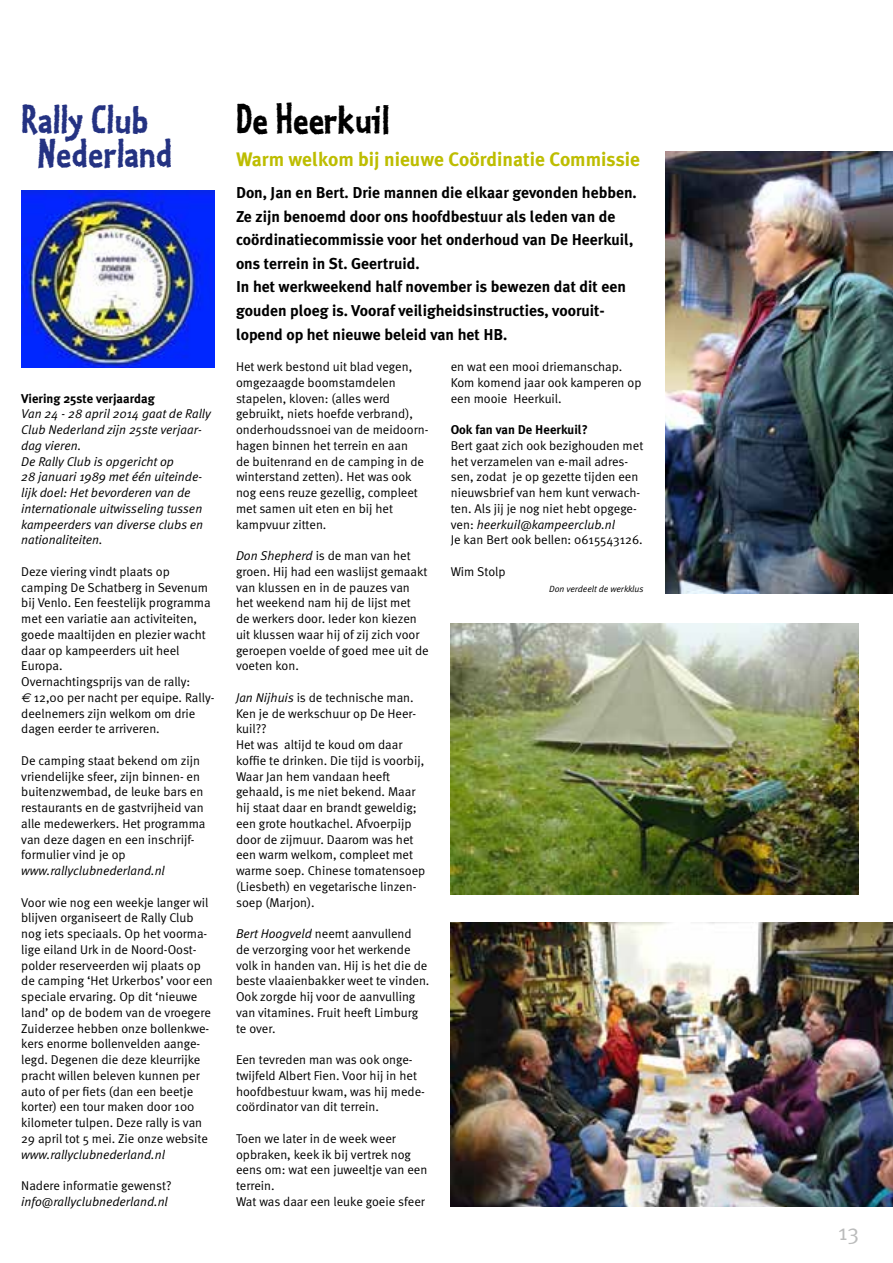
<style>
.page{position:relative;width:893px;height:1263px;background:#fff}
.page>*{position:absolute;margin:0;border:0;box-sizing:border-box;transform-origin:0 0}
.t1{font:42.75px/33.8px "Kosmik Bold Two";color:#243282;text-align:center}
.t2{font:42.75px "Kosmik Bold Three";color:#000}
.t3{font:22.5px "Meta Normal";color:#bbbcbc}
.t4{font:700 19.5px "Meta Plus";color:#bdbd00}
.t5{font:700 15.75px/23.7px "Meta Plus";color:#000}
.t6{font:12.75px/15.8px "Meta Normal";color:#000}
.t7{font:italic 12.75px/15.8px "Meta Normal";color:#000}
.t8{font:700 12.75px "Meta Plus";color:#000}
.t9{font:italic 9px "Meta Normal";color:#000}
.s1{font-family:"Euro Sans";font-style:italic}
.s2{font-style:italic}
</style>
<div class="page">
<img style="left:21px;top:190px;width:194px;height:177px">
<img style="left:451px;top:623px;width:408px;height:271px">
<img style="left:665px;top:152px;width:228px;height:441px">
<img style="left:451px;top:923px;width:442px;height:283px">
<h1 class="t1" style="left:21px;top:102px;width:153px">Rally Club<br>Nederland</h1>
<p class="t8" style="left:21px;top:391px;width:135px">Viering 25ste verjaardag</p>
<p class="t7" style="left:21px;top:406px;width:191px">Van 24 - 28 april 2014 gaat de Rally<br>Club Nederland zijn 25ste verjaar&shy;dag vieren.<br>De Rally Club is opgericht op<br>28 januari 1989 met één uiteinde&shy;lijk doel: Het bevorderen van de internationale uitwisseling tussen kampeerders van diverse clubs en nationaliteiten.</p>
<p class="t6" style="left:21px;top:563px;width:195px">Deze viering vindt plaats op camping De Schatberg in Sevenum bij Venlo. Een feestelijk programma met een variatie aan activiteiten, goede maaltijden en plezier wacht daar op kampeerders uit heel<br>Europa.<br>Overnachtingsprijs van de rally:<br><span class="s1">E</span> 12,00 per nacht per equipe. Rally&shy;deelnemers zijn welkom om drie dagen eerder te arriveren.</p>
<p class="t6" style="left:21px;top:752px;width:186px">De camping staat bekend om zijn vriendelijke sfeer, zijn binnen- en buitenzwembad, de leuke bars en restaurants en de gastvrijheid van alle medewerkers. Het programma van deze dagen en een inschrijf&shy;formulier vind je op</p>
<p class="t7" style="left:21px;top:863px;width:145px">www.rallyclubnederland.nl</p>
<p class="t6" style="left:21px;top:894px;width:193px">Voor wie nog een weekje langer wil blijven organiseert de Rally Club nog iets speciaals. Op het voorma&shy;lige eiland Urk in de Noord-Oost&shy;polder reserveerden wij plaats op de camping ‘Het Urkerbos’ voor een speciale ervaring. Op dit ‘nieuwe land’ op de bodem van de vroegere Zuiderzee hebben onze bollenkwe&shy;kers enorme bollenvelden aange&shy;legd. Degenen die deze kleurrijke pracht willen beleven kunnen per auto of per fiets (dan een beetje korter) een tour maken door 100 kilometer tulpen. Deze rally is van 29 april tot 5 mei. Zie onze website</p>
<p class="t7" style="left:21px;top:1146px;width:145px">www.rallyclubnederland.nl</p>
<p class="t6" style="left:21px;top:1178px;width:152px">Nadere informatie gewenst?</p>
<p class="t7" style="left:21px;top:1193px;width:148px">info@rallyclubnederland.nl</p>
<h1 class="t2" style="left:236px;top:91px;width:155px">De Heerkuil</h1>
<h3 class="t4" style="left:236px;top:148px;width:406px">Warm welkom bij nieuwe Coördinatie Commissie</h3>
<p class="t5" style="left:236px;top:181px;width:402px">Don, Jan en Bert. Drie mannen die elkaar gevonden hebben.<br>Ze zijn benoemd door ons hoofdbestuur als leden van de coördinatiecommissie voor het onderhoud van De Heerkuil, ons terrein in St. Geertruid.<br>In het werkweekend half november is bewezen dat dit een gouden ploeg is. Vooraf veiligheidsinstructies, vooruit&shy;lopend op het nieuwe beleid van het HB.</p>
<p class="t6" style="left:236px;top:359px;width:194px">Het werk bestond uit blad vegen, omgezaagde boomstamdelen stapelen, kloven: (alles werd gebruikt, niets hoefde verbrand), onderhoudssnoei van de meidoorn&shy;hagen binnen het terrein en aan<br>de buitenrand en de camping in de winterstand zetten). Het was ook nog eens reuze gezellig, compleet met samen uit eten en bij het kampvuur zitten.</p>
<p class="t6" style="left:236px;top:548px;width:194px"><span class="s2">Don Shepherd</span> is de man van het groen. Hij had een waslijst gemaakt van klussen en in de pauzes van het weekend nam hij de lijst met<br>de werkers door. Ieder kon kiezen uit klussen waar hij of zij zich voor geroepen voelde of goed mee uit de voeten kon.</p>
<p class="t6" style="left:236px;top:689px;width:191px"><span class="s2">Jan Nijhuis</span> is de technische man.<br>Ken je de werkschuur op De Heer&shy;kuil??<br>Het was altijd te koud om daar koffie te drinken. Die tijd is voorbij,<br>Waar Jan hem vandaan heeft gehaald, is me niet bekend. Maar hij staat daar en brandt geweldig; een grote houtkachel. Afvoerpijp door de zijmuur. Daarom was het een warm welkom, compleet met warme soep. Chinese tomatensoep (Liesbeth) en vegetarische linzen&shy;soep (Marjon).</p>
<p class="t6" style="left:236px;top:926px;width:195px"><span class="s2">Bert Hoogveld</span> neemt aanvullend<br>de verzorging voor het werkende volk in handen van. Hij is het die de beste vlaaienbakker weet te vinden.<br>Ook zorgde hij voor de aanvulling van vitamines. Fruit heeft Limburg te over.</p>
<p class="t6" style="left:236px;top:1052px;width:190px">Een tevreden man was ook onge&shy;twijfeld Albert Fien. Voor hij in het hoofdbestuur kwam, was hij mede&shy;coördinator van dit terrein.</p>
<p class="t6" style="left:236px;top:1130px;width:193px">Toen we later in de week weer opbraken, keek ik bij vertrek nog eens om: wat een juweeltje van een terrein.<br>Wat was daar een leuke goeie sfeer</p>
<p class="t6" style="left:451px;top:359px;width:192px">en wat een mooi driemanschap.<br>Kom komend jaar ook kamperen op een mooie Heerkuil.</p>
<p class="t8" style="left:451px;top:422px;width:139px">Ook fan van De Heerkuil?</p>
<p class="t6" style="left:451px;top:437px;width:194px">Bert gaat zich ook bezighouden met het verzamelen van e-mail adres&shy;sen, zodat je op gezette tijden een nieuwsbrief van hem kunt verwach&shy;ten. Als jij je nog niet hebt opgege&shy;ven: <span class="s2">heerkuil@kampeerclub.nl<br></span>Je kan Bert ook bellen: 0615543126.</p>
<p class="t6" style="left:451px;top:563px;width:56px">Wim Stolp</p>
<p class="t9" style="left:549px;top:583px;width:96px">Don verdeelt de werkklus</p>
<h2 class="t3" style="left:838px;top:1219px;width:22px">13</h2>
</div>
